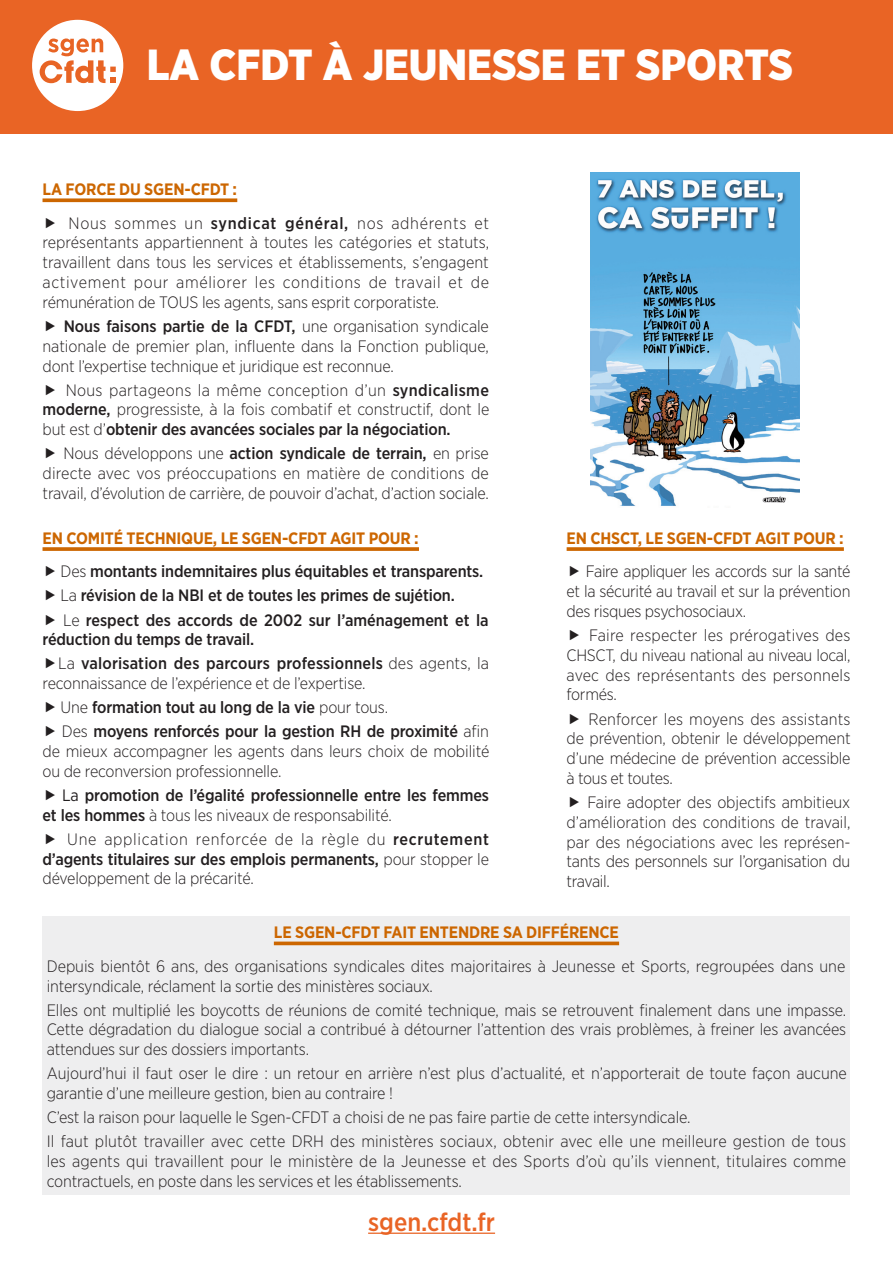
<style>
.page{position:relative;width:893px;height:1263px;background:#fff}
.page>*{position:absolute;margin:0;border:0;box-sizing:border-box;transform-origin:0 0}
.t1{font:900 43.5px "Gotham Narrow";color:#fff}
.t2{font:500 25.5px "Gotham Narrow";color:#e96425}
.Texte{font:300 16.5px/19.8px "Gotham Narrow";letter-spacing:-.01em;color:#231f20;text-align:justify}
.Texte-2{font:500 16.5px/19.8px "Gotham Narrow";letter-spacing:-.01em;color:#231f20}
.t3{font:700 16.5px "Gotham Narrow";letter-spacing:-.01em;color:#c60}
.s1{font-weight:500}
.s2{font-weight:300}
.s3{font-weight:400}
</style>
<div class="page">
<svg style="left:43px;top:198px;width:194px;height:4px"></svg>
<div style="left:0;top:0;width:893px;height:134px;background:#e96425"></div>
<div style="left:32px;top:20px;width:91px;height:91px;background:#fff;border-radius:50%"></div>
<svg style="left:40px;top:38px;width:76px;height:45px"></svg>
<div style="left:43px;top:916px;width:807px;height:279px;background:#eeeeef"></div>
<svg style="left:274px;top:941px;width:345px;height:4px"></svg>
<svg style="left:43px;top:547px;width:376px;height:4px"></svg>
<svg style="left:567px;top:547px;width:277px;height:4px"></svg>
<img style="left:591px;top:173px;width:208px;height:333px">
<hr style="left:368px;top:1232px;width:127px;height:2px;background:#e96425">
<p class="t1" style="left:147px;top:36px;width:648px">LA CFDT À JEUNESSE ET SPORTS</p>
<p class="t3" style="left:43px;top:179px;width:196px">LA FORCE DU SGEN-CFDT :</p>
<p class="Texte" style="left:43px;top:213px;width:448px;text-indent:26px">Nous sommes un <span class="s1">syndicat général,</span> nos adhérents et représentants appartiennent à toutes les catégories et statuts, travaillent dans tous les services et établissements, s’engagent activement pour améliorer les conditions de travail et de rémunération de TOUS les agents, sans esprit corporatiste.</p>
<p class="Texte" style="left:43px;top:316px;width:448px;text-indent:21px"><span class="s1">Nous faisons partie de la CFDT,</span> une organisation syndicale nationale de premier plan, influente dans la Fonction publique, dont l’expertise technique et juridique est reconnue.</p>
<p class="Texte" style="left:43px;top:379px;width:448px;text-indent:23px">Nous partageons la même conception d’un <span class="s1">syndicalisme moderne,</span> progressiste, à la fois combatif et constructif, dont le but est d’<span class="s1">obtenir des avancées sociales par la négociation.</span></p>
<p class="Texte" style="left:43px;top:443px;width:448px;text-indent:21px">Nous développons une <span class="s1">action syndicale de terrain,</span> en prise directe avec vos préoccupations en matière de conditions de travail, d’évolution de carrière, de pouvoir d’achat, d’action sociale.</p>
<p class="t3" style="left:43px;top:527px;width:378px">EN COMITÉ TECHNIQUE, LE SGEN-CFDT AGIT POUR :</p>
<p class="Texte-2" style="left:61px;top:561px;width:424px"><span class="s2">Des</span> montants indemnitaires plus équitables et transparents.</p>
<p class="Texte-2" style="left:61px;top:585px;width:396px"><span class="s2">La</span> révision de la NBI et de toutes les primes de sujétion.</p>
<p class="Texte-2" style="left:43px;top:610px;width:448px;text-indent:21px"><span class="s2">Le</span> respect des accords de 2002 sur l’aménagement et la réduction du temps de travail.</p>
<p class="Texte" style="left:43px;top:653px;width:448px;text-indent:16px">La <span class="s1">valorisation des parcours professionnels</span> des agents, la reconnaissance de l’expérience et de l’expertise.</p>
<p class="Texte-2" style="left:61px;top:697px;width:329px"><span class="s2">Une</span> formation tout au long de la vie <span class="s2">pour tous.</span></p>
<p class="Texte" style="left:43px;top:721px;width:448px;text-indent:19px">Des <span class="s1">moyens renforcés pour la gestion RH de proximité</span> afin de mieux accompagner les agents dans leurs choix de mobilité ou de reconversion professionnelle.</p>
<p class="Texte-2" style="left:43px;top:785px;width:448px;text-indent:20px"><span class="s3">La</span> promotion de l’égalité professionnelle entre les femmes et les hommes <span class="s2">à tous les niveaux de responsabilité.</span></p>
<p class="Texte" style="left:43px;top:829px;width:448px;text-indent:25px">Une application renforcée de la règle du <span class="s1">recrutement d’agents titulaires sur des emplois permanents,</span> pour stopper le développement de la précarité.</p>
<p class="t3" style="left:567px;top:527px;width:279px">EN CHSCT, LE SGEN-CFDT AGIT POUR :</p>
<p class="Texte" style="left:567px;top:561px;width:285px;text-indent:19px">Faire appliquer les accords sur la santé et la sécurité au travail et sur la prévention des risques psychosociaux.</p>
<p class="Texte" style="left:567px;top:625px;width:285px;text-indent:22px">Faire respecter les prérogatives des CHSCT, du niveau national au niveau local, avec des représentants des personnels formés.</p>
<p class="Texte" style="left:567px;top:708px;width:286px;text-indent:22px">Renforcer les moyens des assistants de prévention, obtenir le développement d’une médecine de prévention accessible à tous et toutes.</p>
<p class="Texte" style="left:567px;top:792px;width:285px;text-indent:21px">Faire adopter des objectifs ambitieux d’amélioration des conditions de travail, par des négociations avec les représen&shy;tants des personnels sur l’organisation du travail.</p>
<p class="t3" style="left:274px;top:922px;width:347px">LE SGEN-CFDT FAIT ENTENDRE SA DIFFÉRENCE</p>
<p class="Texte" style="left:47px;top:956px;width:800px">Depuis bientôt 6 ans, des organisations syndicales dites majoritaires à Jeunesse et Sports, regroupées dans une intersyndicale, réclament la sortie des ministères sociaux.</p>
<p class="Texte" style="left:47px;top:999px;width:801px">Elles ont multiplié les boycotts de réunions de comité technique, mais se retrouvent finalement dans une impasse.<br>Cette dégradation du dialogue social a contribué à détourner l’attention des vrais problèmes, à freiner les avancées attendues sur des dossiers importants.</p>
<p class="Texte" style="left:47px;top:1063px;width:802px">Aujourd’hui il faut oser le dire : un retour en arrière n’est plus d’actualité, et n’apporterait de toute façon aucune garantie d’une meilleure gestion, bien au contraire !</p>
<p class="Texte" style="left:47px;top:1107px;width:645px">C’est la raison pour laquelle le Sgen-CFDT a choisi de ne pas faire partie de cette intersyndicale.</p>
<p class="Texte" style="left:47px;top:1131px;width:801px">Il faut plutôt travailler avec cette DRH des ministères sociaux, obtenir avec elle une meilleure gestion de tous les agents qui travaillent pour le ministère de la Jeunesse et des Sports d’où qu’ils viennent, titulaires comme contractuels, en poste dans les services et les établissements.</p>
<p class="t2" style="left:368px;top:1205px;width:128px">sgen.cfdt.fr</p>
</div>
